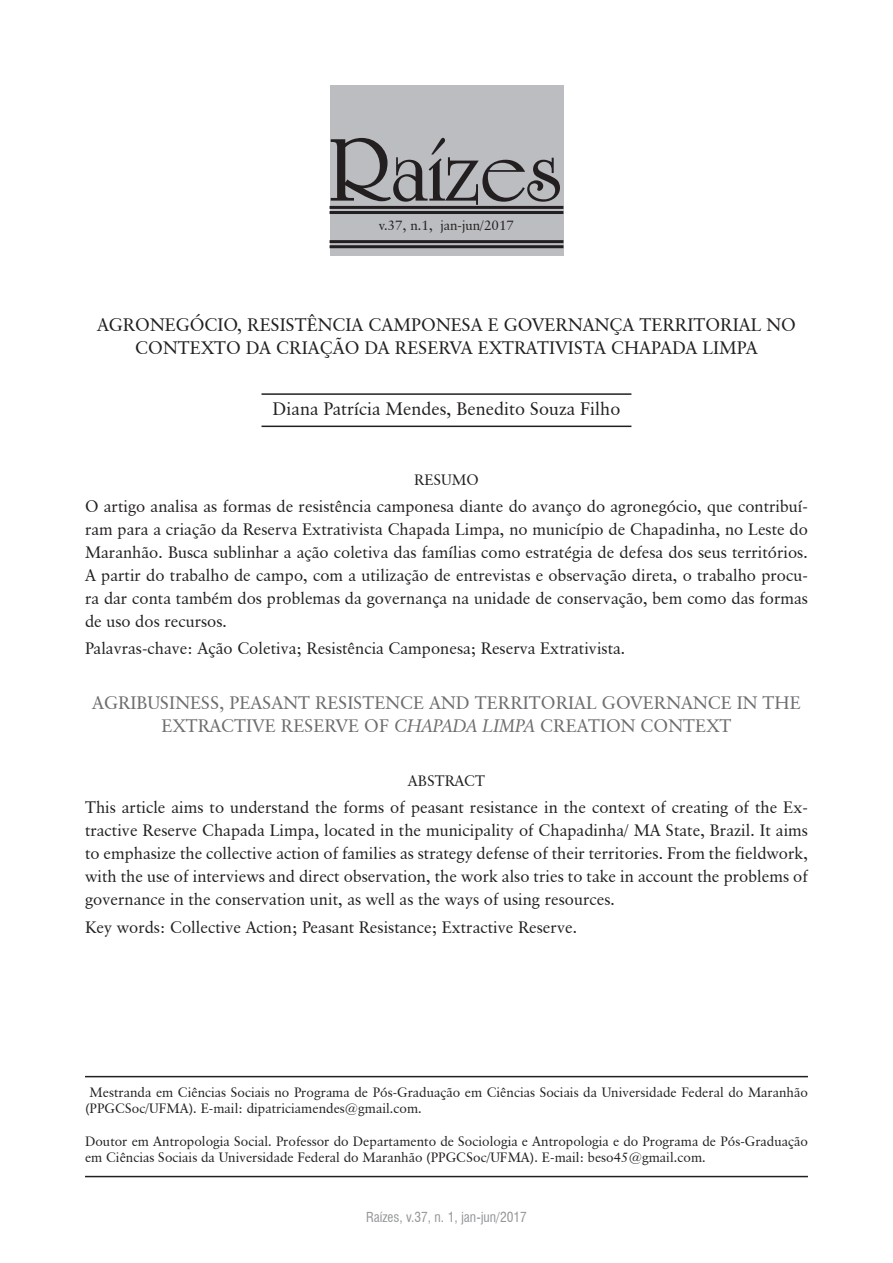
<style>
.page{position:relative;width:893px;height:1263px;background:#fff}
.page>*{position:absolute;margin:0;border:0;box-sizing:border-box;transform-origin:0 0}
.t1{font:700 96px "University Roman BT";color:#231f20}
.Default{font:18px/23px "Classical Garamond BT";color:#231f20;text-align:center}
.t2{font:18px/23px "Classical Garamond BT";color:#6c6d70;text-align:center}
.RESUMOS{font:16.5px/23px "Classical Garamond BT";color:#231f20;text-align:justify}
.t3{font:15px "Classical Garamond BT";color:#231f20}
.t4{font:13.5px/16.2px "Classical Garamond BT";color:#231f20}
.t5{font:condensed 13.5px "Swiss 721 BT";color:#939598}
.s1{font-style:italic}
</style>
<div class="page">
<div style="left:330px;top:85px;width:233px;height:170px;background:#bcbdc0"></div>
<hr style="left:330px;top:211px;width:233px;height:3px;background:#231f20">
<hr style="left:330px;top:206px;width:233px;height:3px;background:#231f20">
<hr style="left:330px;top:245px;width:233px;height:3px;background:#231f20">
<hr style="left:330px;top:240px;width:233px;height:3px;background:#231f20">
<hr style="left:261px;top:393px;width:370px;height:2px;background:#231f20">
<hr style="left:261px;top:426px;width:370px;height:1px;background:#231f20">
<hr style="left:85px;top:1076px;width:723px;height:1px;background:#231f20">
<hr style="left:85px;top:1176px;width:723px;height:1px;background:#231f20">
<h1 class="t1" style="left:330px;top:113px;width:233px">Raízes</h1>
<p class="t4" style="left:379px;top:217px;width:137px">v.37, n.1, jan-jun/2017</p>
<p class="Default" style="left:97px;top:313px;width:700px">AGRONEGÓCIO, RESISTÊNCIA CAMPONESA E GOVERNANÇA TERRITORIAL NO<br>CONTEXTO DA CRIAÇÃO DA RESERVA EXTRATIVISTA CHAPADA LIMPA</p>
<p class="Default" style="left:273px;top:397px;width:349px">Diana Patrícia Mendes, Benedito Souza Filho</p>
<p class="t3" style="left:414px;top:470px;width:66px">RESUMO</p>
<p class="RESUMOS" style="left:85px;top:494px;width:724px">O artigo analisa as formas de resistência camponesa diante do avanço do agronegócio, que contribuí&shy;ram para a criação da Reserva Extrativista Chapada Limpa, no município de Chapadinha, no Leste do Maranhão. Busca sublinhar a ação coletiva das famílias como estratégia de defesa dos seus territórios.<br>A partir do trabalho de campo, com a utilização de entrevistas e observação direta, o trabalho procu&shy;ra dar conta também dos problemas da governança na unidade de conservação, bem como das formas de uso dos recursos.</p>
<p class="RESUMOS" style="left:85px;top:637px;width:542px">Palavras-chave: Ação Coletiva; Resistência Camponesa; Reserva Extrativista.</p>
<p class="t2" style="left:92px;top:690px;width:710px">AGRIBUSINESS, PEASANT RESISTENCE AND TERRITORIAL GOVERNANCE IN THE<br>EXTRACTIVE RESERVE OF <span class="s1">CHAPADA LIMPA</span> CREATION CONTEXT</p>
<p class="t3" style="left:408px;top:772px;width:79px">ABSTRACT</p>
<p class="RESUMOS" style="left:85px;top:796px;width:724px">This article aims to understand the forms of peasant resistance in the context of creating of the Ex&shy;tractive Reserve Chapada Limpa, located in the municipality of Chapadinha/ MA State, Brazil. It aims to emphasize the collective action of families as strategy defense of their territories. From the fieldwork, with the use of interviews and direct observation, the work also tries to take in account the problems of governance in the conservation unit, as well as the ways of using resources.</p>
<p class="RESUMOS" style="left:85px;top:915px;width:494px">Key words: Collective Action; Peasant Resistance; Extractive Reserve.</p>
<p class="t4" style="left:85px;top:1084px;width:724px;text-indent:5px">Mestranda em Ciências Sociais no Programa de Pós-Graduação em Ciências Sociais da Universidade Federal do Maranhão (PPGCSoc/UFMA). E-mail: dipatriciamendes@gmail.com.</p>
<p class="t4" style="left:85px;top:1133px;width:724px">Doutor em Antropologia Social. Professor do Departamento de Sociologia e Antropologia e do Programa de Pós-Graduação em Ciências Sociais da Universidade Federal do Maranhão (PPGCSoc/UFMA). E-mail: beso45@gmail.com.</p>
<p class="t5" style="left:366px;top:1209px;width:162px">Raízes, v.37, n. 1, jan-jun/2017</p>
</div>
